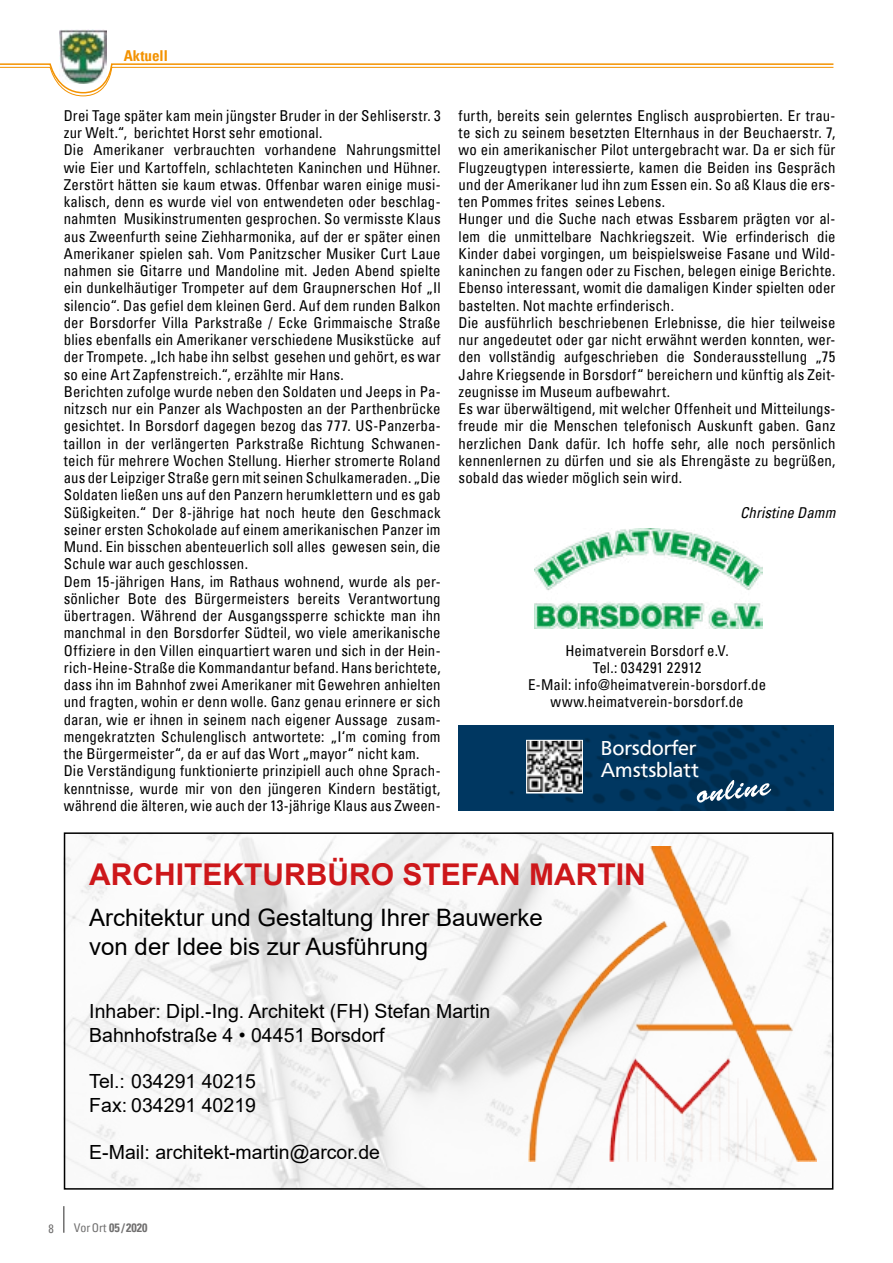
<style>
.page{position:relative;width:893px;height:1263px;background:#fff}
.page>*{position:absolute;margin:0;border:0;box-sizing:border-box;transform-origin:0 0}
.t1{font:700 30px "Arial";color:#cd171a}
.t2{font:24px/28.8px "Arial";color:#000}
.t3{font:19.95px/21.8px "Frutiger BSK";letter-spacing:.02em;color:#fff}
.t4{font:19.5px/23.4px "Arial";color:#000}
.t5{font:condensed 15px/17.2px "Univers";letter-spacing:.005em;color:#000}
.t6{font:italic condensed 15px "Univers";letter-spacing:.01em;color:#000}
.t7{font:700 condensed 15px "Univers";color:#f39200}
.t8{font:700 condensed 12px "Univers";color:#706f6f}
.t9{font:condensed 12px "Univers";color:#706f6f}
.s1{font-weight:400}
</style>
<div class="page">
<hr style="left:63px;top:1206px;width:2px;height:27px;background:#706f6f">
<img style="left:60px;top:30px;width:47px;height:33px">
<svg style="left:0;top:63px;width:834px;height:33px"></svg>
<img style="left:458px;top:725px;width:375px;height:86px">
<svg style="left:526px;top:739px;width:57px;height:55px;background:#8d8e8f"></svg>
<svg style="left:696px;top:780px;width:75px;height:23px"></svg>
<img style="left:67px;top:835px;width:763px;height:351px">
<img style="left:529px;top:846px;width:287px;height:315px">
<div style="left:64px;top:832px;width:769px;height:357px;border:2px solid #000"></div>
<img style="left:535px;top:529px;width:227px;height:99px">
<p class="t7" style="left:124px;top:46px;width:46px">Aktuell</p>
<p class="t5" style="left:64px;top:106px;width:378px">Drei Tage später kam mein jüngster Bruder in der Sehliserstr. 3 zur Welt.“, berichtet Horst sehr emotional.<br>Die Amerikaner verbrauchten vorhandene Nahrungsmittel wie Eier und Kartoffeln, schlachteten Kaninchen und Hühner.<br>Zerstört hätten sie kaum etwas. Offenbar waren einige musi&shy;kalisch, denn es wurde viel von entwendeten oder beschlag&shy;nahmten Musikinstrumenten gesprochen. So vermisste Klaus aus Zweenfurth seine Ziehharmonika, auf der er später einen Amerikaner spielen sah. Vom Panitzscher Musiker Curt Laue nahmen sie Gitarre und Mandoline mit. Jeden Abend spielte ein dunkelhäutiger Trompeter auf dem Graupnerschen Hof „Il silencio“. Das gefiel dem kleinen Gerd. Auf dem runden Balkon der Borsdorfer Villa Parkstraße / Ecke Grimmaische Straße blies ebenfalls ein Amerikaner verschiedene Musikstücke auf der Trompete. „Ich habe ihn selbst gesehen und gehört, es war so eine Art Zapfenstreich.“, erzählte mir Hans.<br>Berichten zufolge wurde neben den Soldaten und Jeeps in Pa&shy;nitzsch nur ein Panzer als Wachposten an der Parthenbrücke gesichtet. In Borsdorf dagegen bezog das 777. US-Panzerba&shy;taillon in der verlängerten Parkstraße Richtung Schwanen&shy;teich für mehrere Wochen Stellung. Hierher stromerte Roland aus der Leipziger Straße gern mit seinen Schulkameraden. „Die Soldaten ließen uns auf den Panzern herumklettern und es gab Süßigkeiten.“ Der 8-jährige hat noch heute den Geschmack seiner ersten Schokolade auf einem amerikanischen Panzer im Mund. Ein bisschen abenteuerlich soll alles gewesen sein, die Schule war auch geschlossen.<br>Dem 15-jährigen Hans, im Rathaus wohnend, wurde als per&shy;sönlicher Bote des Bürgermeisters bereits Verantwortung übertragen. Während der Ausgangssperre schickte man ihn manchmal in den Borsdorfer Südteil, wo viele amerikanische Offiziere in den Villen einquartiert waren und sich in der Hein&shy;rich-Heine-Straße die Kommandantur befand. Hans berichtete, dass ihn im Bahnhof zwei Amerikaner mit Gewehren anhielten und fragten, wohin er denn wolle. Ganz genau erinnere er sich daran, wie er ihnen in seinem nach eigener Aussage zusam&shy;mengekratzten Schulenglisch antwortete: „I‘m coming from the Bürgermeister“, da er auf das Wort „mayor“ nicht kam.<br>Die Verständigung funktionierte prinzipiell auch ohne Sprach&shy;kenntnisse, wurde mir von den jüngeren Kindern bestätigt, während die älteren, wie auch der 13-jährige Klaus aus Zween-</p>
<p class="t5" style="left:459px;top:106px;width:378px">furth, bereits sein gelerntes Englisch ausprobierten. Er trau&shy;te sich zu seinem besetzten Elternhaus in der Beuchaerstr. 7, wo ein amerikanischer Pilot untergebracht war. Da er sich für Flugzeugtypen interessierte, kamen die Beiden ins Gespräch und der Amerikaner lud ihn zum Essen ein. So aß Klaus die ers&shy;ten Pommes frites seines Lebens.<br>Hunger und die Suche nach etwas Essbarem prägten vor al&shy;lem die unmittelbare Nachkriegszeit. Wie erfinderisch die Kinder dabei vorgingen, um beispielsweise Fasane und Wild&shy;kaninchen zu fangen oder zu Fischen, belegen einige Berichte.<br>Ebenso interessant, womit die damaligen Kinder spielten oder bastelten. Not machte erfinderisch.<br>Die ausführlich beschriebenen Erlebnisse, die hier teilweise nur angedeutet oder gar nicht erwähnt werden konnten, wer&shy;den vollständig aufgeschrieben die Sonderausstellung „75<br>Jahre Kriegsende in Borsdorf“ bereichern und künftig als Zeit&shy;zeugnisse im Museum aufbewahrt.<br>Es war überwältigend, mit welcher Offenheit und Mitteilungs&shy;freude mir die Menschen telefonisch Auskunft gaben. Ganz herzlichen Dank dafür. Ich hoffe sehr, alle noch persönlich kennenlernen zu dürfen und sie als Ehrengäste zu begrüßen, sobald das wieder möglich sein wird.</p>
<p class="t6" style="left:740px;top:502px;width:97px">Christine Damm</p>
<p class="t5" style="left:528px;top:641px;width:240px;text-align:center">Heimatverein Borsdorf e.V.<br>Tel.: 034291 22912<br>E-Mail: info@heimatverein-borsdorf.de www.heimatverein-borsdorf.de</p>
<h3 class="t3" style="left:601px;top:737px;width:99px">Borsdorfer<br>Amstsblatt</h3>
<h1 class="t1" style="left:89px;top:853px;width:558px">ARCHITEKTURBÜRO STEFAN MARTIN</h1>
<h2 class="t2" style="left:89px;top:903px;width:455px">Architektur und Gestaltung Ihrer Bauwerke von der Idee bis zur Ausführung</h2>
<h3 class="t4" style="left:89px;top:999px;width:402px">Inhaber: Dipl.-Ing. Architekt (FH) Stefan Martin<br>Bahnhofstraße 4 • 04451 Borsdorf</h3>
<h3 class="t4" style="left:89px;top:1070px;width:168px">Tel.: 034291 40215<br>Fax: 034291 40219</h3>
<h3 class="t4" style="left:89px;top:1140px;width:292px">E-Mail: architekt-martin@arcor.de</h3>
<p class="t9" style="left:49px;top:1221px;width:7px">8</p>
<p class="t8" style="left:74px;top:1221px;width:75px"><span class="s1">VorOrt</span> 05 / 2020</p>
</div>
